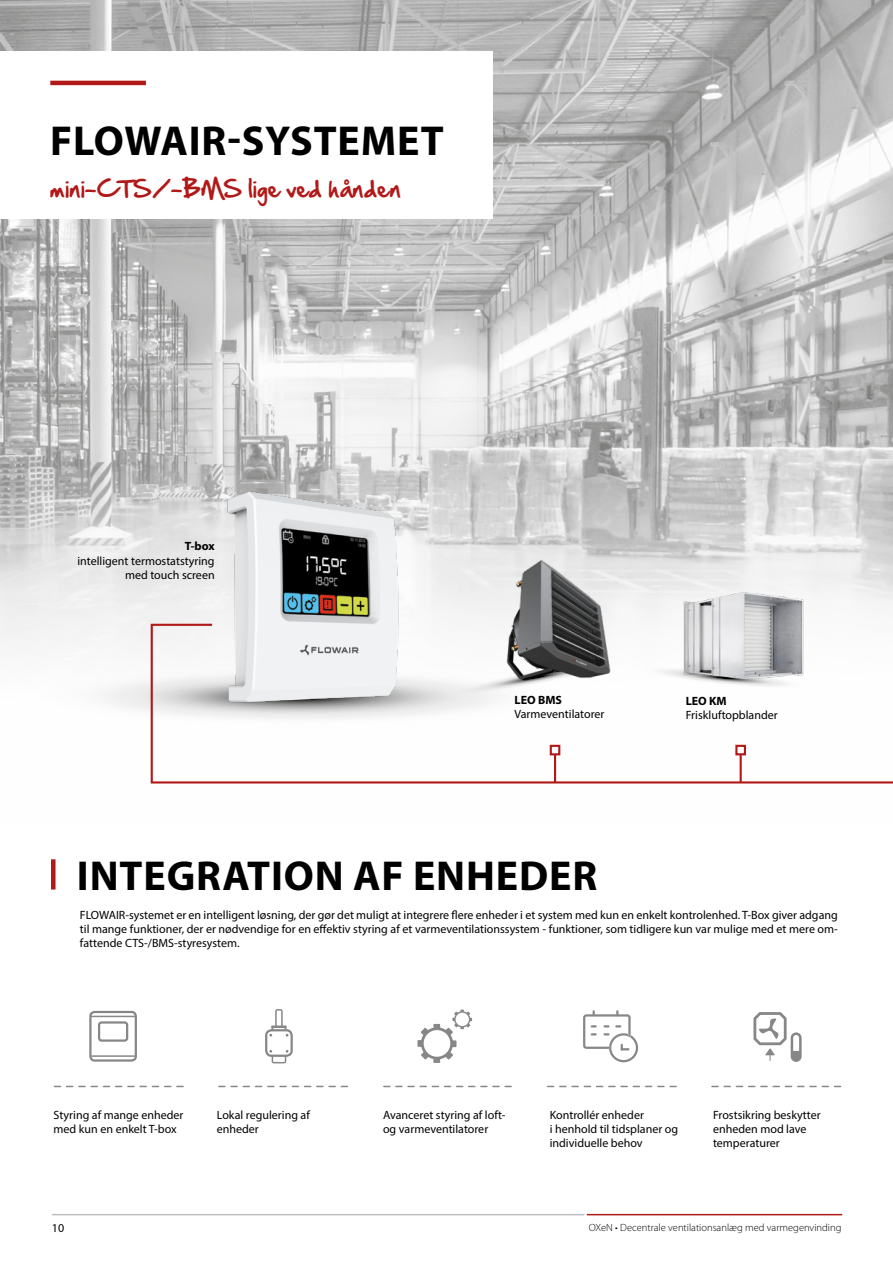
<style>
.page{position:relative;width:893px;height:1263px;background:#fff}
.page>*{position:absolute;margin:0;border:0;box-sizing:border-box;transform-origin:0 0}
.t1{font:700 42px "Myriad Pro";letter-spacing:.02em;color:#000}
.t2{font:21px "Hand Of Sean";color:#b11918}
.t3{font:12px/14.4px "Myriad Pro";color:#000}
.t4{font:700 12px "Myriad Pro";color:#000}
.t5{font:300 10.5px "Myriad Pro";color:#000}
</style>
<div class="page">
<hr style="left:52px;top:1214px;width:532px;height:1px;background:#bfbfbf">
<hr style="left:588px;top:1214px;width:253px;height:1px;background:#b11917">
<img style="left:0;top:0;width:893px;height:645px">
<div style="left:275px;top:1009px;width:8px;height:27px;border:2px solid #878787;border-radius:2px"></div>
<div style="left:272px;top:1054px;width:14px;height:9px;border:2px solid #878787;border-radius:2px"></div>
<svg style="left:265px;top:1025px;width:28px;height:33px"></svg>
<svg style="left:89px;top:1010px;width:48px;height:52px"></svg>
<hr style="left:91px;top:1016px;width:44px;height:1px;background:#878787">
<hr style="left:91px;top:1055px;width:44px;height:2px;background:#878787">
<svg style="left:753px;top:1012px;width:49px;height:50px"></svg>
<svg style="left:54px;top:1086px;width:129px;height:1px"></svg>
<svg style="left:219px;top:1086px;width:128px;height:1px"></svg>
<svg style="left:384px;top:1086px;width:127px;height:1px"></svg>
<svg style="left:547px;top:1086px;width:129px;height:1px"></svg>
<svg style="left:712px;top:1086px;width:129px;height:1px"></svg>
<img style="left:205px;top:455px;width:205px;height:168px">
<svg style="left:101px;top:681px;width:49px;height:30px"></svg>
<img style="left:488px;top:556px;width:139px;height:67px">
<svg style="left:150px;top:623px;width:743px;height:161px"></svg>
<hr style="left:740px;top:754px;width:2px;height:28px;background:#b11918">
<div style="left:735px;top:745px;width:11px;height:10px;border:2px solid #b11918"></div>
<hr style="left:554px;top:754px;width:2px;height:28px;background:#b11918">
<div style="left:550px;top:745px;width:10px;height:10px;border:2px solid #b11918"></div>
<svg style="left:417px;top:1009px;width:55px;height:54px"></svg>
<svg style="left:583px;top:1011px;width:55px;height:51px"></svg>
<div style="left:0;top:51px;width:493px;height:168px;background:#fff"></div>
<hr style="left:50px;top:81px;width:96px;height:4px;background:#b11918">
<div style="left:51px;top:859px;width:5px;height:30px;background:#b11918"></div>
<img style="left:662px;top:577px;width:159px;height:110px">
<h1 class="t1" style="left:50px;top:113px;width:395px">FLOWAIR-SYSTEMET</h1>
<h2 class="t2" style="left:50px;top:170px;width:353px">mini-CTS/-BMS lige ved hånden</h2>
<p class="t4" style="left:185px;top:538px;width:31px">T-box</p>
<p class="t3" style="left:77px;top:553px;width:139px;text-align:right">intelligent termostatstyring med touch screen</p>
<p class="t4" style="left:514px;top:692px;width:49px">LEO BMS</p>
<p class="t3" style="left:514px;top:706px;width:91px">Varmeventilatorer</p>
<p class="t4" style="left:686px;top:693px;width:43px">LEO KM</p>
<p class="t3" style="left:686px;top:708px;width:94px">Friskluftopblander</p>
<h1 class="t1" style="left:77px;top:849px;width:522px">INTEGRATION AF ENHEDER</h1>
<p class="t3" style="left:80px;top:907px;width:759px;text-align:justify">FLOWAIR-systemet er en intelligent løsning, der gør det muligt at integrere flere enheder i et system med kun en enkelt kontrolenhed. T-Box giver adgang til mange funktioner, der er nødvendige for en effektiv styring af et varmeventilationssystem - funktioner, som tidligere kun var mulige med et mere om&shy;fattende CTS-/BMS-styresystem.</p>
<p class="t3" style="left:54px;top:1107px;width:131px">Styring af mange enheder med kun en enkelt T-box</p>
<p class="t3" style="left:550px;top:1107px;width:130px">Kontrollér enheder<br>i henhold til tidsplaner og individuelle behov</p>
<p class="t3" style="left:713px;top:1107px;width:109px">Frostsikring beskytter enheden mod lave temperaturer</p>
<p class="t3" style="left:217px;top:1107px;width:95px">Lokal regulering af enheder</p>
<p class="t3" style="left:383px;top:1107px;width:124px">Avanceret styring af loft&shy;og varmeventilatorer</p>
<p class="t3" style="left:52px;top:1220px;width:14px">10</p>
<p class="t5" style="left:589px;top:1221px;width:254px">OXeN • Decentrale ventilationsanlæg med varmegenvinding</p>
</div>
